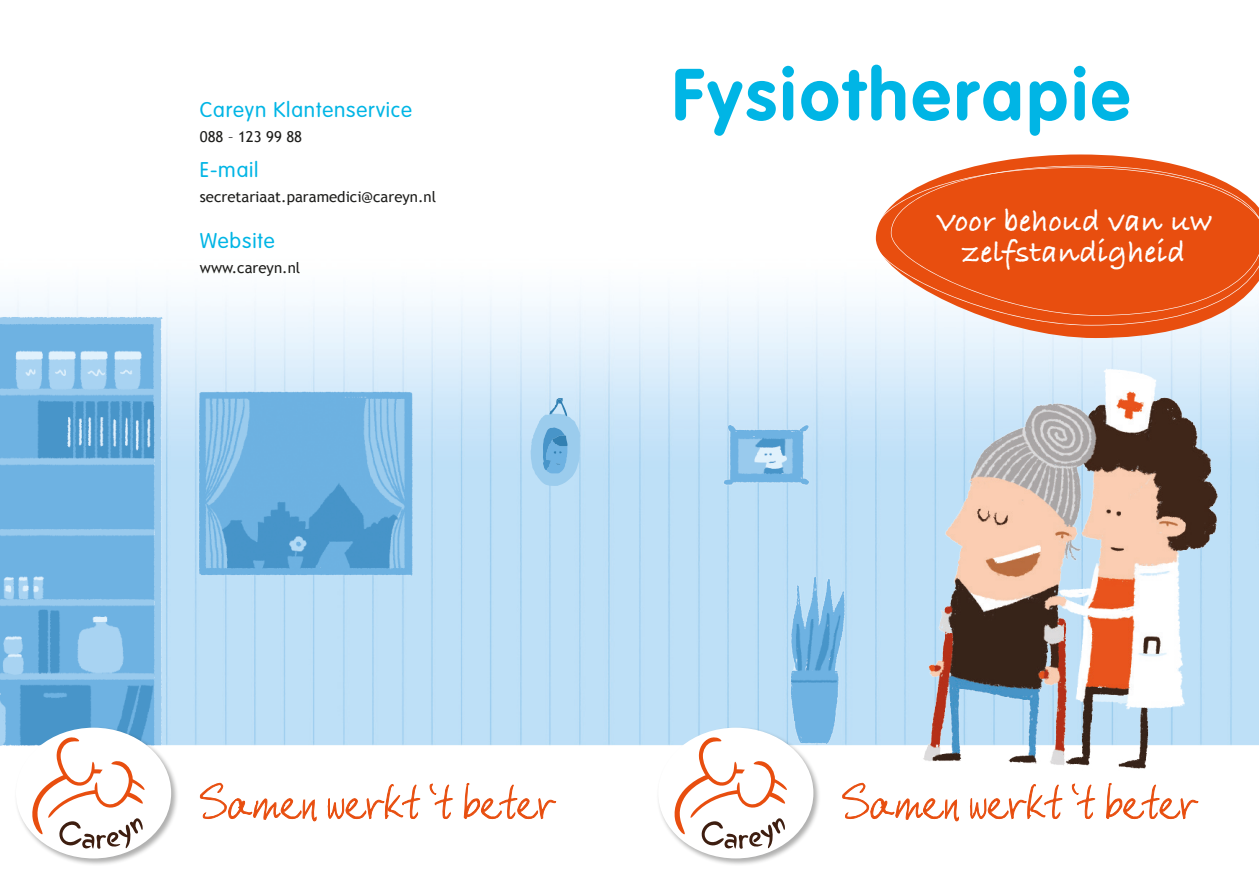
<style>
.page{position:relative;width:1259px;height:893px;background:#fff}
.page>*{position:absolute;margin:0;border:0;box-sizing:border-box;transform-origin:0 0}
.t1{font:700 72px "VAG Rounded";letter-spacing:.05em;color:#00b5e5}
.t2{font:31.5px/31.5px "Bradley Hand ITCTT Bold";letter-spacing:.01em;color:#fff;text-align:center}
.Tussenkopje{font:300 21px "VAG Rounded";letter-spacing:.04em;color:#00b5e5}
.Brood{font:15px "Trebuchet MS";color:#1d1d1b}
</style>
<div class="page">
<img style="left:17px;top:289px;width:1242px;height:494px">
<svg style="left:530px;top:398px;width:50px;height:88px;background:#99c9e9"></svg>
<svg style="left:200px;top:783px;width:117px;height:38px"></svg>
<svg style="left:327px;top:784px;width:94px;height:36px"></svg>
<svg style="left:429px;top:783px;width:24px;height:36px"></svg>
<svg style="left:464px;top:783px;width:92px;height:36px"></svg>
<img style="left:0;top:296px;width:170px;height:450px">
<img style="left:693px;top:392px;width:157px;height:116px">
<svg style="left:842px;top:783px;width:117px;height:38px"></svg>
<svg style="left:970px;top:784px;width:93px;height:36px"></svg>
<svg style="left:1071px;top:783px;width:25px;height:36px"></svg>
<svg style="left:1106px;top:783px;width:92px;height:36px"></svg>
<img style="left:743px;top:548px;width:142px;height:228px">
<img style="left:885px;top:346px;width:367px;height:437px">
<svg style="left:876px;top:154px;width:383px;height:184px"></svg>
<svg style="left:873px;top:167px;width:386px;height:159px;background:#ea6a35"></svg>
<img style="left:164px;top:375px;width:268px;height:235px">
<div style="left:14px;top:726px;width:164px;height:140px;background:#1d1d1b;opacity:.35"></div>
<div style="left:16px;top:728px;width:155px;height:130px;background:#fff;border-radius:50%"></div>
<svg style="left:31px;top:737px;width:114px;height:112px"></svg>
<div style="left:656px;top:726px;width:164px;height:140px;background:#1d1d1b;opacity:.35"></div>
<div style="left:658px;top:728px;width:155px;height:130px;background:#fff;border-radius:50%"></div>
<svg style="left:673px;top:737px;width:114px;height:112px"></svg>
<p class="Tussenkopje" style="left:200px;top:97px;width:214px">Careyn Klantenservice</p>
<p class="Brood" style="left:200px;top:128px;width:104px">088 – 123 99 88</p>
<p class="Tussenkopje" style="left:200px;top:157px;width:60px">E-mail</p>
<p class="Brood" style="left:200px;top:188px;width:238px">secretariaat.paramedici@careyn.nl</p>
<p class="Tussenkopje" style="left:200px;top:228px;width:76px">Website</p>
<p class="Brood" style="left:200px;top:259px;width:102px">www.careyn.nl</p>
<p class="t1" style="left:672px;top:52px;width:459px">Fysiotherapie</p>
<p class="t2" style="left:936px;top:207px;width:277px">Voor behoud van uw zelfstandigheid</p>
</div>
